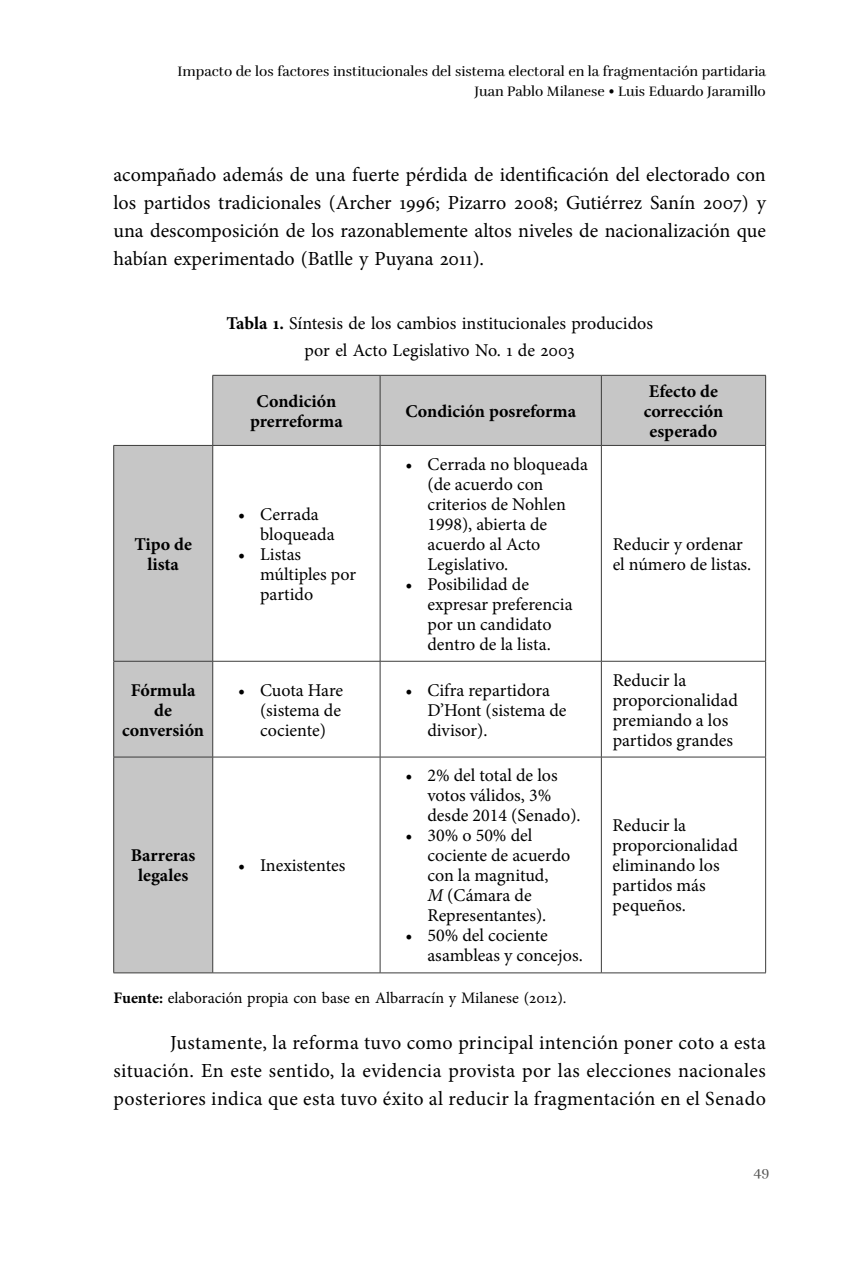
<style>
.page{position:relative;width:851px;height:1276px;background:#fff}
.page>*{position:absolute;margin:0;border:0;box-sizing:border-box;transform-origin:0 0}
.t1{font:20px/28px "Minion Pro";letter-spacing:.005em;color:#000;text-align:justify}
.t2{font:18px/20px "Minion Pro";color:#000}
.t3{font:700 18px/20px "Minion Pro";color:#000;text-align:center}
.t4{font:16px "Minion Pro";color:#000}
.t5{font:14px/20px "Rufina ALT01";color:#000;text-align:right}
.t6{font:14px "Rufina ALT01";color:#575756}
.s1{font-weight:700}
.s2{font-style:italic}
</style>
<div class="page">
<svg style="left:114px;top:376px;width:651px;height:596px"></svg>
<hr style="left:380px;top:375px;width:1px;height:70px;background:#3c3c3b">
<hr style="left:601px;top:375px;width:1px;height:70px;background:#3c3c3b">
<hr style="left:380px;top:446px;width:1px;height:215px;background:#3c3c3b">
<hr style="left:601px;top:446px;width:1px;height:215px;background:#3c3c3b">
<hr style="left:113px;top:661px;width:100px;height:1px;background:#3c3c3b">
<hr style="left:213px;top:661px;width:167px;height:1px;background:#3c3c3b">
<hr style="left:380px;top:661px;width:221px;height:1px;background:#3c3c3b">
<hr style="left:380px;top:661px;width:1px;height:96px;background:#3c3c3b">
<hr style="left:601px;top:661px;width:164px;height:1px;background:#3c3c3b">
<hr style="left:601px;top:661px;width:1px;height:96px;background:#3c3c3b">
<hr style="left:113px;top:756px;width:100px;height:1px;background:#3c3c3b">
<hr style="left:213px;top:756px;width:167px;height:1px;background:#3c3c3b">
<hr style="left:380px;top:756px;width:221px;height:1px;background:#3c3c3b">
<hr style="left:380px;top:757px;width:1px;height:215px;background:#3c3c3b">
<hr style="left:601px;top:756px;width:164px;height:1px;background:#3c3c3b">
<hr style="left:601px;top:757px;width:1px;height:215px;background:#3c3c3b">
<hr style="left:765px;top:446px;width:1px;height:215px;background:#3c3c3b">
<hr style="left:765px;top:661px;width:1px;height:96px;background:#3c3c3b">
<hr style="left:765px;top:757px;width:1px;height:215px;background:#3c3c3b">
<hr style="left:213px;top:972px;width:167px;height:1px;background:#3c3c3b">
<hr style="left:380px;top:972px;width:221px;height:1px;background:#3c3c3b">
<hr style="left:601px;top:972px;width:164px;height:1px;background:#3c3c3b">
<hr style="left:212px;top:375px;width:168px;height:1px;background:#3c3c3b">
<hr style="left:212px;top:375px;width:1px;height:70px;background:#3c3c3b">
<hr style="left:380px;top:375px;width:221px;height:1px;background:#3c3c3b">
<hr style="left:601px;top:375px;width:164px;height:1px;background:#3c3c3b">
<hr style="left:765px;top:375px;width:1px;height:70px;background:#3c3c3b">
<hr style="left:213px;top:445px;width:167px;height:1px;background:#3c3c3b">
<hr style="left:380px;top:445px;width:221px;height:1px;background:#3c3c3b">
<hr style="left:601px;top:445px;width:164px;height:1px;background:#3c3c3b">
<hr style="left:113px;top:445px;width:100px;height:1px;background:#3c3c3b">
<hr style="left:113px;top:446px;width:1px;height:215px;background:#3c3c3b">
<hr style="left:212px;top:446px;width:1px;height:215px;background:#3c3c3b">
<hr style="left:113px;top:661px;width:1px;height:96px;background:#3c3c3b">
<hr style="left:212px;top:661px;width:1px;height:96px;background:#3c3c3b">
<hr style="left:113px;top:757px;width:1px;height:215px;background:#3c3c3b">
<hr style="left:212px;top:757px;width:1px;height:215px;background:#3c3c3b">
<hr style="left:113px;top:972px;width:100px;height:1px;background:#3c3c3b">
<p class="t5" style="left:178px;top:61px;width:589px">Impacto de los factores institucionales del sistema electoral en la fragmentación partidaria<br>Juan Pablo Milanese • Luis Eduardo Jaramillo</p>
<p class="t1" style="left:113px;top:161px;width:653px">acompañado además de una fuerte pérdida de identificación del electorado con los partidos tradicionales (Archer 1996; Pizarro 2008; Gutiérrez Sanín 2007) y una descomposición de los razonablemente altos niveles de nacionalización que habían experimentado (Batlle y Puyana 2011).</p>
<p class="t3" style="left:134px;top:534px;width:59px">Tipo de lista</p>
<p class="t2" style="left:226px;top:310px;width:428px;line-height:26.4px;text-align:center"><span class="s1">Tabla 1.</span> Síntesis de los cambios institucionales producidos por el Acto Legislativo No. 1 de 2003</p>
<p class="t3" style="left:250px;top:391px;width:94px">Condición prerreforma</p>
<p class="t3" style="left:405px;top:401px;width:172px">Condición posreforma</p>
<p class="t3" style="left:643px;top:381px;width:81px">Efecto de corrección esperado</p>
<p class="t2" style="left:260px;top:504px;width:76px;text-indent:-22px">• Cerrada bloqueada</p>
<p class="t2" style="left:260px;top:544px;width:98px;text-indent:-22px">• Listas múltiples por partido</p>
<p class="t2" style="left:427px;top:454px;width:162px;text-indent:-22px">• Cerrada no bloqueada (de acuerdo con criterios de Nohlen<br>1998), abierta de acuerdo al Acto<br>Legislativo.</p>
<p class="t2" style="left:427px;top:574px;width:147px;text-indent:-22px">• Posibilidad de expresar preferencia por un candidato dentro de la lista.</p>
<p class="t2" style="left:612px;top:534px;width:140px">Reducir y ordenar el número de listas.</p>
<p class="t3" style="left:122px;top:679px;width:83px">Fórmula de conversión</p>
<p class="t2" style="left:260px;top:680px;width:85px;text-align:justify;text-indent:-22px">• Cuota Hare (sistema de cociente)</p>
<p class="t2" style="left:427px;top:680px;width:141px;text-indent:-22px">• Cifra repartidora<br>D’Hont (sistema de divisor).</p>
<p class="t2" style="left:612px;top:670px;width:127px">Reducir la proporcionalidad premiando a los partidos grandes</p>
<p class="t3" style="left:131px;top:845px;width:66px">Barreras legales</p>
<p class="t2" style="left:238px;top:856px;width:109px">• Inexistentes</p>
<p class="t2" style="left:427px;top:766px;width:155px;text-indent:-22px">• 2% del total de los votos válidos, 3% desde 2014 (Senado).</p>
<p class="t2" style="left:427px;top:826px;width:144px;text-indent:-22px">• 30% o 50% del cociente de acuerdo con la magnitud,<br><span class="s2">M</span> (Cámara de<br>Representantes).</p>
<p class="t2" style="left:427px;top:925px;width:157px;text-indent:-22px">• 50% del cociente asambleas y concejos.</p>
<p class="t2" style="left:612px;top:815px;width:127px">Reducir la proporcionalidad eliminando los partidos más pequeños.</p>
<p class="t4" style="left:113px;top:987px;width:454px"><span class="s1">Fuente:</span> elaboración propia con base en Albarracín y Milanese (2012).</p>
<p class="t1" style="left:113px;top:1029px;width:654px;text-indent:57px">Justamente, la reforma tuvo como principal intención poner coto a esta situación. En este sentido, la evidencia provista por las elecciones nacionales posteriores indica que esta tuvo éxito al reducir la fragmentación en el Senado</p>
<p class="t6" style="left:753px;top:1163px;width:17px">49</p>
</div>
